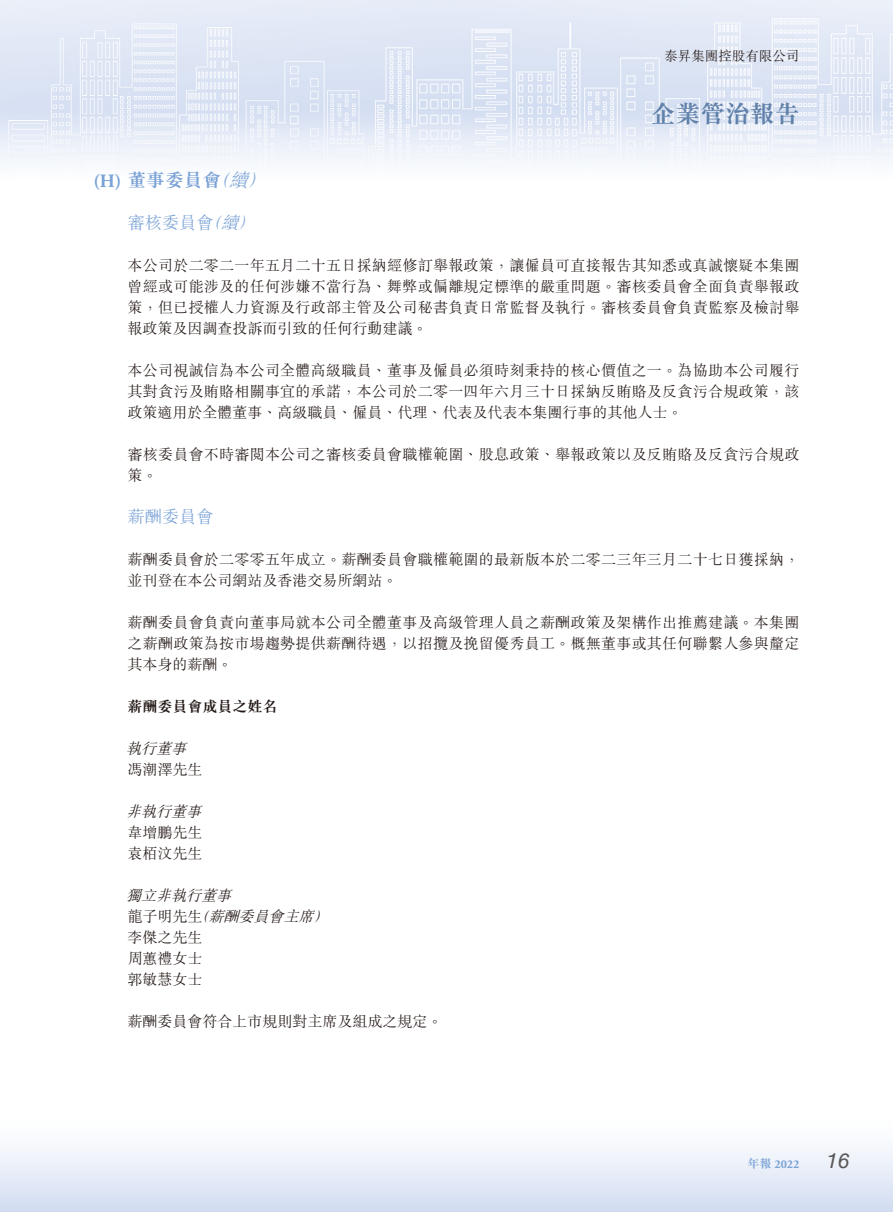
<style>
.page{position:relative;width:893px;height:1212px;background:#fff}
.page>*{position:absolute;margin:0;border:0;box-sizing:border-box;transform-origin:0 0}
.t1{font:24.75px "M Sung HK Bold E Ten B5 H";color:#6081aa}
.t2{font:italic 21px "Helvetica LT Std";color:#595857}
.t3{font:18.75px "M Sung HK Bold E Ten B5 H";color:#7aa2d6}
.t4{font:17.25px "M Sung HK Light E Ten B5 H";color:#7aa2d6}
.t5{font:15px/21px "M Sung HK Light E Ten B5 H";letter-spacing:.02em;color:#231916;text-align:justify}
.t6{font:15px/21px "M Sung HK Light E Ten B5 H";color:#231916}
.t7{font:15px "M Sung HK Bold E Ten B5 H";color:#231916}
.t8{font:italic 15px "M Sung HK Light E Ten B5 H";color:#231916}
.t9{font:13.5px "M Sung HK Light E Ten B5 H";color:#231916}
.t10{font:700 12px "Adobe Garamond Pro";color:#7aa2d6}
.s1{font-family:"Adobe Garamond Pro";font-weight:700}
.s2{font-family:"M Sung HK Light E Ten B5 H";font-style:italic}
.s3{font-style:italic}
.s4{font-family:"M Sung HK Bold E Ten B5 H";font-weight:400}
</style>
<div class="page">
<img style="left:0;top:0;width:893px;height:165px">
<div style="left:0;top:1115px;width:893px;height:97px;background:linear-gradient(to bottom,#fff,#d3ddf1)"></div>
<p class="t9" style="left:664px;top:51px;width:136px">泰昇集團控股有限公司</p>
<h1 class="t1" style="left:651px;top:104px;width:150px">企業管治報告</h1>
<p class="t3" style="left:94px;top:173px;width:179px"><span class="s1">(H)</span> 董事委員會<span class="s2">（續）</span></p>
<p class="t4" style="left:128px;top:216px;width:134px">審核委員會<span class="s3">（續）</span></p>
<p class="t5" style="left:128px;top:257px;width:673px">本公司於二零二一年五月二十五日採納經修訂舉報政策，讓僱員可直接報告其知悉或真誠懷疑本集團曾經或可能涉及的任何涉嫌不當行為、舞弊或偏離規定標準的嚴重問題。審核委員會全面負責舉報政策，但已授權人力資源及行政部主管及公司秘書負責日常監督及執行。審核委員會負責監察及檢討舉報政策及因調查投訴而引致的任何行動建議。</p>
<p class="t5" style="left:128px;top:362px;width:673px">本公司視誠信為本公司全體高級職員、董事及僱員必須時刻秉持的核心價值之一。為協助本公司履行其對貪污及賄賂相關事宜的承諾，本公司於二零一四年六月三十日採納反賄賂及反貪污合規政策，該政策適用於全體董事、高級職員、僱員、代理、代表及代表本集團行事的其他人士。</p>
<p class="t5" style="left:128px;top:446px;width:673px">審核委員會不時審閱本公司之審核委員會職權範圍、股息政策、舉報政策以及反賄賂及反貪污合規政策。</p>
<p class="t4" style="left:128px;top:510px;width:88px">薪酬委員會</p>
<p class="t5" style="left:128px;top:551px;width:673px">薪酬委員會於二零零五年成立。薪酬委員會職權範圍的最新版本於二零二三年三月二十七日獲採納，並刊登在本公司網站及香港交易所網站。</p>
<p class="t5" style="left:128px;top:614px;width:673px">薪酬委員會負責向董事局就本公司全體董事及高級管理人員之薪酬政策及架構作出推薦建議。本集團之薪酬政策為按市場趨勢提供薪酬待遇，以招攬及挽留優秀員工。概無董事或其任何聯繫人參與釐定其本身的薪酬。</p>
<p class="t7" style="left:128px;top:701px;width:151px">薪酬委員會成員之姓名</p>
<p class="t8" style="left:126px;top:743px;width:66px">執行董事</p>
<p class="t5" style="left:128px;top:761px;width:76px">馮潮澤先生</p>
<p class="t8" style="left:126px;top:806px;width:81px">非執行董事</p>
<p class="t6" style="left:128px;top:824px;width:76px">韋增鵬先生袁栢汶先生</p>
<p class="t6" style="left:126px;top:887px;width:208px"><span class="s3">獨立非執行董事<br></span>龍子明先生<span class="s3">（薪酬委員會主席）</span>李傑之先生<br>周蕙禮女士<br>郭敏慧女士</p>
<p class="t6" style="left:128px;top:1013px;width:316px">薪酬委員會符合上市規則對主席及組成之規定。</p>
<p class="t10" style="left:748px;top:1159px;width:53px"><span class="s4">年報</span> 2022</p>
<h2 class="t2" style="left:826px;top:1153px;width:25px">16</h2>
</div>
